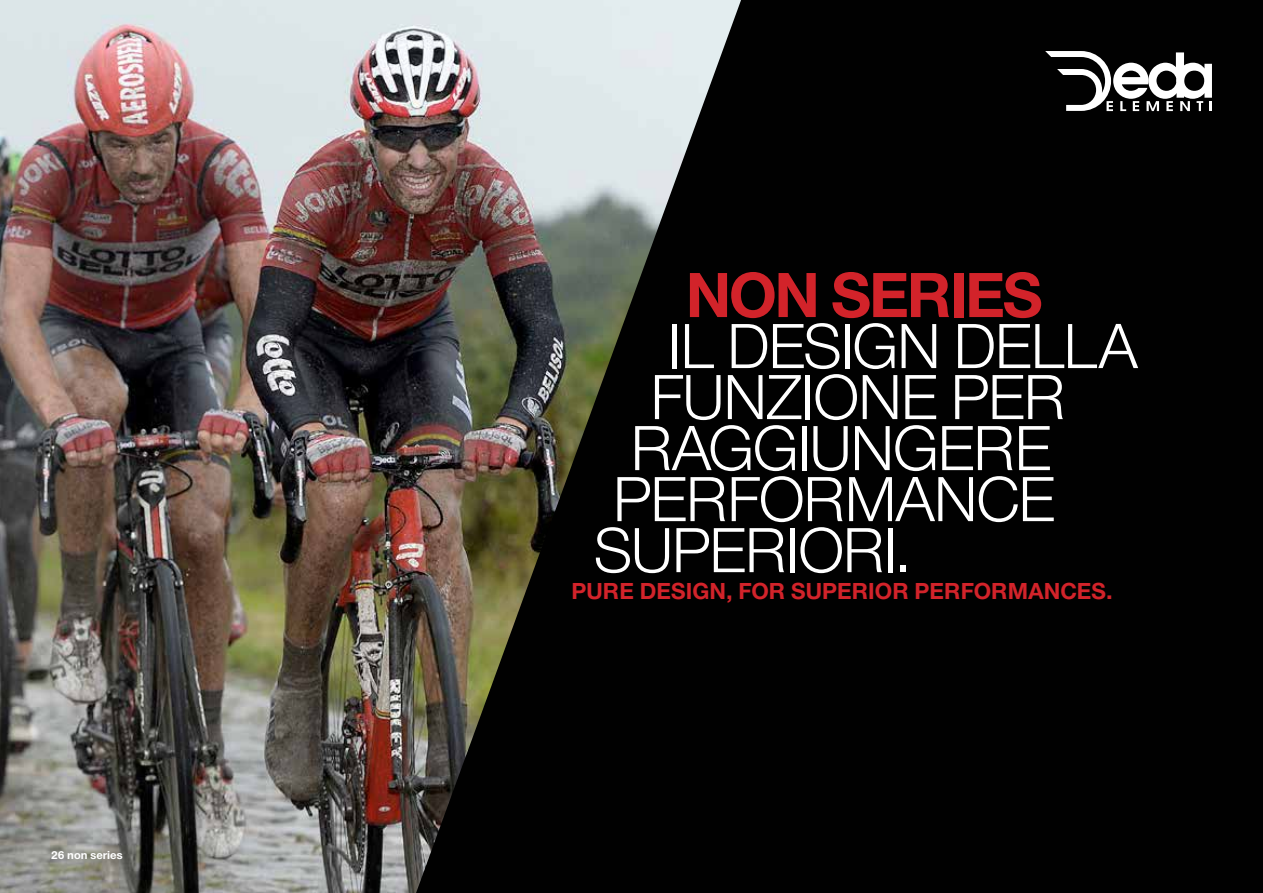
<style>
.page{position:relative;width:1263px;height:893px;background:#fff}
.page>*{position:absolute;margin:0;border:0;box-sizing:border-box;transform-origin:0 0}
.t1{font:66px "Nimbus San Nov";letter-spacing:-.04em;color:#fff}
.t2{font:700 66px "Nimbus San Nov";letter-spacing:-.035em;color:#d2232a}
.t3{font:700 24px "Nimbus San Nov";color:#d2232a}
.t4{font:700 12px "Nimbus San Nov";color:#fff}
</style>
<div class="page">
<div style="left:741px;top:0;width:522px;height:893px;background:#010101"></div>
<img style="left:0;top:0;width:741px;height:893px">
<svg style="left:1045px;top:51px;width:167px;height:60px"></svg>
<p class="t4" style="left:51px;top:848px;width:73px">26 NON SERIES</p>
<p class="t2" style="left:686px;top:256px;width:351px">NON SERIES</p>
<p class="t1" style="left:668px;top:309px;width:473px">IL DESIGN DELLA</p>
<p class="t1" style="left:649px;top:360px;width:419px">FUNZIONE PER</p>
<p class="t1" style="left:630px;top:411px;width:424px">RAGGIUNGERE</p>
<p class="t1" style="left:612px;top:462px;width:446px">PERFORMANCE</p>
<p class="t1" style="left:594px;top:513px;width:317px">SUPERIORI.</p>
<p class="t3" style="left:572px;top:577px;width:183px">PURE DESIGN, FOR</p>
<p class="t3" style="left:791px;top:577px;width:170px">SUPERIOR PERFOR</p>
<p class="t3" style="left:1008px;top:577px;width:107px">MANCES.</p>
</div>
